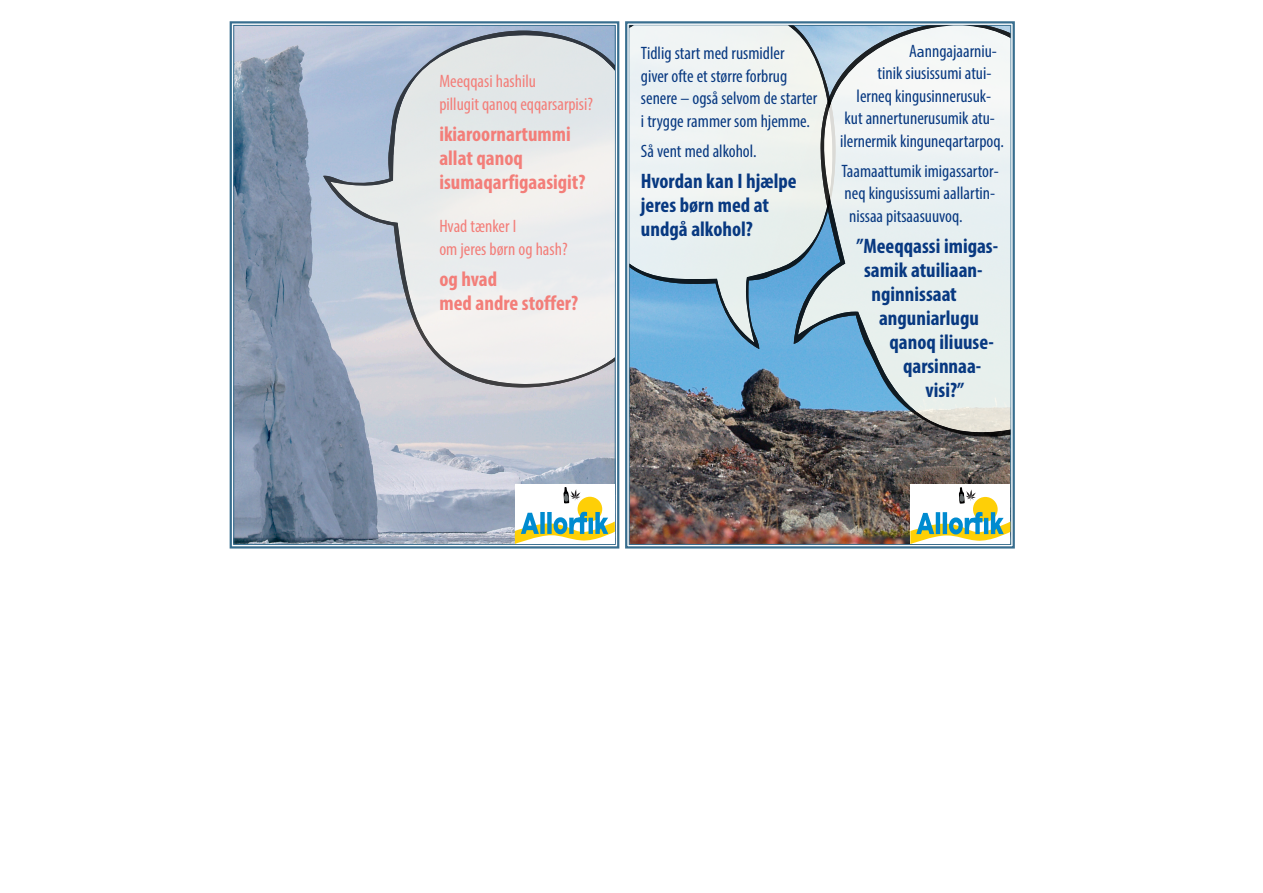
<style>
.page{position:relative;width:1263px;height:893px;background:#fff}
.page>*{position:absolute;margin:0;border:0;box-sizing:border-box;transform-origin:0 0}
.debat_gønsk_bold_14{font:700 condensed 21px/24px "Myriad Pro";color:#083981}
.debat_gønsk_bold_14-2{font:700 condensed 21px/24px "Myriad Pro";color:#f37e79}
.debatkort_dansk_12{font:700 condensed 21px/24px "Myriad Pro";color:#f37e79}
.debatkort_dansk_12-2{font:condensed 18px/22.5px "Myriad Pro";color:#083981}
.debatkort_dansk_12-3{font:condensed 18px/22.5px "Myriad Pro";color:#f37e79}
.s1{font-stretch:normal;font-size:16.5px}
</style>
<div class="page">
<svg style="left:229px;top:21px;width:391px;height:528px;background:#8e9eb2"></svg>
<img style="left:625px;top:21px;width:390px;height:528px">
<svg style="left:630px;top:26px;width:139px;height:323px"></svg>
<svg style="left:769px;top:26px;width:25px;height:414px"></svg>
<svg style="left:794px;top:26px;width:216px;height:417px"></svg>
<svg style="left:309px;top:27px;width:306px;height:389px;background:#b4bdce"></svg>
<svg style="left:307px;top:245px;width:5px;height:5px"></svg>
<svg style="left:323px;top:31px;width:292px;height:357px;background:#d5dae0"></svg>
<div style="left:910px;top:484px;width:100px;height:60px;background:#fff"></div>
<div style="left:973px;top:497px;width:25px;height:25px;background:#fecf07;border-radius:50%"></div>
<svg style="left:910px;top:512px;width:100px;height:32px"></svg>
<svg style="left:959px;top:487px;width:17px;height:17px"></svg>
<div style="left:515px;top:484px;width:100px;height:60px;background:#fff"></div>
<div style="left:577px;top:497px;width:25px;height:24px;background:#fecf07;border-radius:50%"></div>
<svg style="left:515px;top:512px;width:100px;height:32px"></svg>
<svg style="left:563px;top:487px;width:18px;height:17px"></svg>
<p class="debatkort_dansk_12-3" style="left:439px;top:70px;width:155px">Meeqqasi hashilu<br>pillugit qanoq eqqarsarpisi?</p>
<p class="debat_gønsk_bold_14-2" style="left:439px;top:122px;width:148px">ikiaroornartummi allat qanoq isumaqarfigaasigit?</p>
<p class="debatkort_dansk_12-3" style="left:439px;top:215px;width:130px">Hvad tænker I<br>om jeres børn og hash?</p>
<p class="debatkort_dansk_12" style="left:439px;top:267px;width:140px">og hvad<br>med andre stoffer?</p>
<p class="debatkort_dansk_12-2" style="left:641px;top:42px;width:178px">Tidlig start med rusmidler<br>giver ofte et større forbrug senere – også selvom de starter i trygge rammer som hjemme.</p>
<p class="debatkort_dansk_12-2" style="left:641px;top:140px;width:117px">Så vent med alkohol.</p>
<p class="debat_gønsk_bold_14" style="left:641px;top:169px;width:157px">Hvordan kan I hjælpe jeres børn med at undgå alkohol?</p>
<p class="debatkort_dansk_12-2" style="left:909px;top:39px;width:89px">A<span class="s1">a</span>nngajaarniu-</p>
<p class="debatkort_dansk_12-2" style="left:877px;top:62px;width:115px">tinik siusissumi atui-</p>
<p class="debatkort_dansk_12-2" style="left:856px;top:84px;width:136px">lerneq kingusinnerusuk-</p>
<p class="debatkort_dansk_12-2" style="left:844px;top:107px;width:152px">kut annertunerusumik atu-</p>
<p class="debatkort_dansk_12-2" style="left:840px;top:129px;width:165px">ilernermik kinguneqartarpoq.</p>
<p class="debatkort_dansk_12-2" style="left:841px;top:159px;width:159px">Taamaattumik imigassartor&shy;neq kingusissumi aallartin&shy;nissaa pitsaasuuvoq.</p>
<p class="debat_gønsk_bold_14" style="left:856px;top:234px;width:143px">”Meeqqassi imigas-</p>
<p class="debat_gønsk_bold_14" style="left:864px;top:258px;width:120px">samik atuiliaan-</p>
<p class="debat_gønsk_bold_14" style="left:871px;top:282px;width:87px">nginnissaat</p>
<p class="debat_gønsk_bold_14" style="left:879px;top:306px;width:101px">anguniarlugu</p>
<p class="debat_gønsk_bold_14" style="left:889px;top:330px;width:106px">qanoq iliuuse-</p>
<p class="debat_gønsk_bold_14" style="left:903px;top:354px;width:80px">qarsinnaa-</p>
<p class="debat_gønsk_bold_14" style="left:925px;top:378px;width:40px">visi?”</p>
</div>
